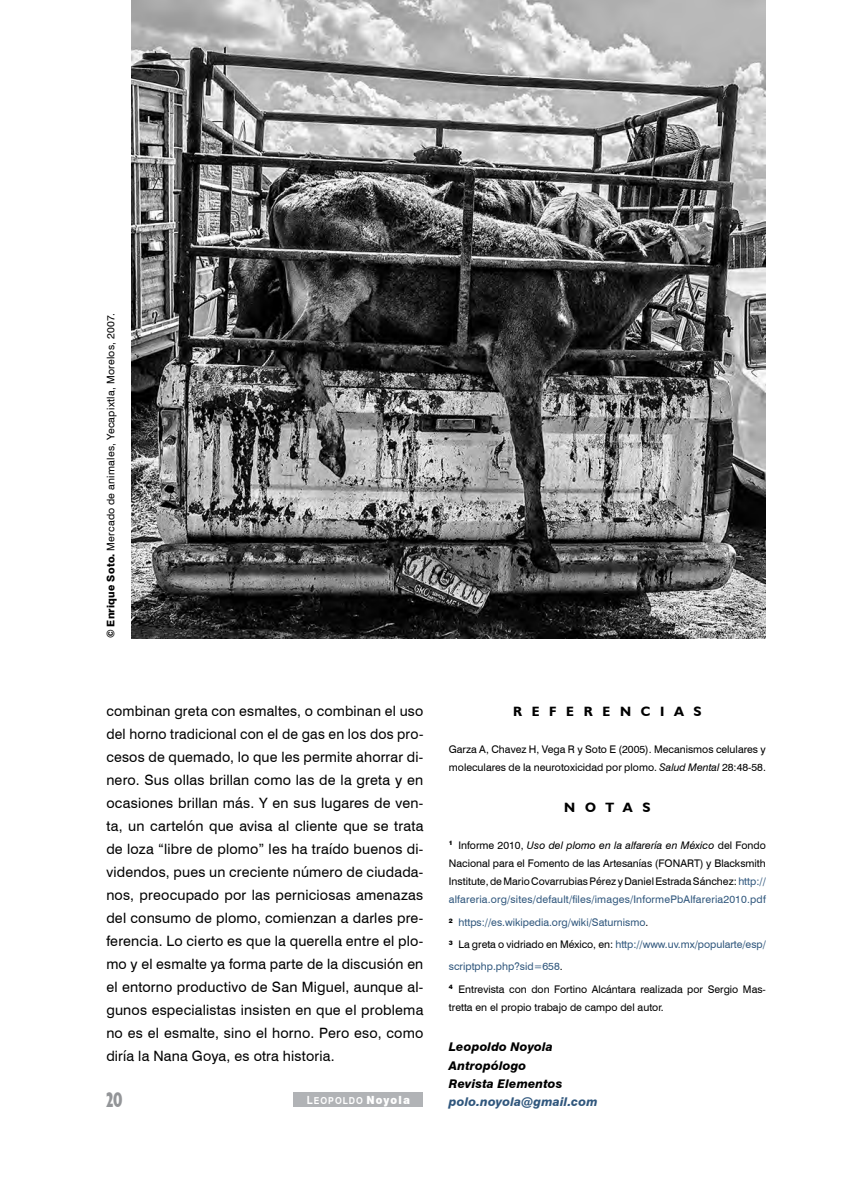
<style>
.page{position:relative;width:851px;height:1191px;background:#fff}
.page>*{position:absolute;margin:0;border:0;box-sizing:border-box;transform-origin:0 0}
.t1{font:700 condensed 21px "Humanist 521 BT Xtra";color:#939598;scale:.75 1}
.t2{font:14.25px/23px "Swiss 721 BT";letter-spacing:.015em;color:#000;text-align:justify}
.t3{font:700 13.5px "Humanist 521 BT";letter-spacing:.725em;color:#000}
.t4{font:italic 800 12px/18.3px "Swiss 721 BT";letter-spacing:.01em;color:#000}
.t5{font:10.5px/18.3px "Swiss 721 BT";color:#000}
.t6{font:10.5px/22.2px "Swiss 721 BT";color:#30577d}
.t7{font:10.5px "Swiss 721 BT";letter-spacing:.02em;color:#000}
.t8{font:9.6px "Swiss 721 BT Bold SC850";letter-spacing:.12em;color:#fff;scale:.9 1}
.s1{font-weight:800}
.s2{font-style:italic}
.s3{color:#30577d}
.s4{color:#000}
.s5{font-size:11.25px}
.s6{font-family:"Swiss 721 BT";font-weight:900;font-size:11.25px}
</style>
<div class="page">
<img style="left:131px;top:0;width:634px;height:638px">
<div style="left:293px;top:1092px;width:130px;height:14px;background:#b1b3b6"></div>
<p class="t7" style="left:103px;top:638px;width:326px;rotate:-90deg"><span class="s1">© Enrique Soto.</span> Mercado de animales, Yecapixtla, Morelos, 2007.</p>
<p class="t2" style="left:106px;top:699px;width:318px">combinan greta con esmaltes, o combinan el uso del horno tradicional con el de gas en los dos pro&shy;cesos de quemado, lo que les permite ahorrar di&shy;nero. Sus ollas brillan como las de la greta y en ocasiones brillan más. Y en sus lugares de ven&shy;ta, un cartelón que avisa al cliente que se trata de loza “libre de plomo” les ha traído buenos di&shy;videndos, pues un creciente número de ciudada&shy;nos, preocupado por las perniciosas amenazas del consumo de plomo, comienzan a darles pre&shy;ferencia. Lo cierto es que la querella entre el plo&shy;mo y el esmalte ya forma parte de la discusión en el entorno productivo de San Miguel, aunque al&shy;gunos especialistas insisten en que el problema no es el esmalte, sino el horno. Pero eso, como diría la Nana Goya, es otra historia.</p>
<p class="t3" style="left:513px;top:703px;width:190px">REFERENCI AS</p>
<p class="t5" style="left:449px;top:739px;width:318px">Garza A, Chavez H, Vega R y Soto E (2005). Mecanismos celulares y moleculares de la neurotoxicidad por plomo. <span class="s2">Salud Mental</span> 28:48-58.</p>
<p class="t3" style="left:564px;top:799px;width:18px">NOTAS</p>
<p class="t5" style="left:449px;top:835px;width:318px;text-align:justify"><sup>1</sup> Informe 2010, <span class="s2">Uso del plomo en la alfarería en México</span> del Fondo Nacional para el Fomento de las Artesanías (FONART) y Blacksmith Institute, de Mario Covarrubias Pérez y Daniel Estrada Sánchez: <span class="s3">http:// alfareria.org/sites/default/files/images/InformePbAlfareria2010.pdf</span></p>
<p class="t6" style="left:449px;top:910px;width:318px"><sup>2</sup> https://es.wikipedia.org/wiki/Saturnismo<span class="s4">.<br></span><sup>3</sup> <span class="s4">La greta o vidriado en México, en:</span> http://www.uv.mx/popularte/esp/ scriptphp.php?sid=658<span class="s4">.<br></span><sup>4</sup> <span class="s4">Entrevista con don Fortino Alcántara realizada por Sergio Mas-</span></p>
<p class="t5" style="left:449px;top:997px;width:216px">tretta en el propio trabajo de campo del autor.</p>
<p class="t4" style="left:449px;top:1038px;width:150px">Leopoldo Noyola<br>Antropólogo<br>Revista Elementos <span class="s3">polo.noyola@gmail.com</span></p>
<p class="t1" style="left:106px;top:1086px;width:23px">20</p>
<p class="t8" style="left:307px;top:1093px;width:116px"><span class="s5">L</span>EOPOLDO <span class="s6">Noyola</span></p>
</div>
